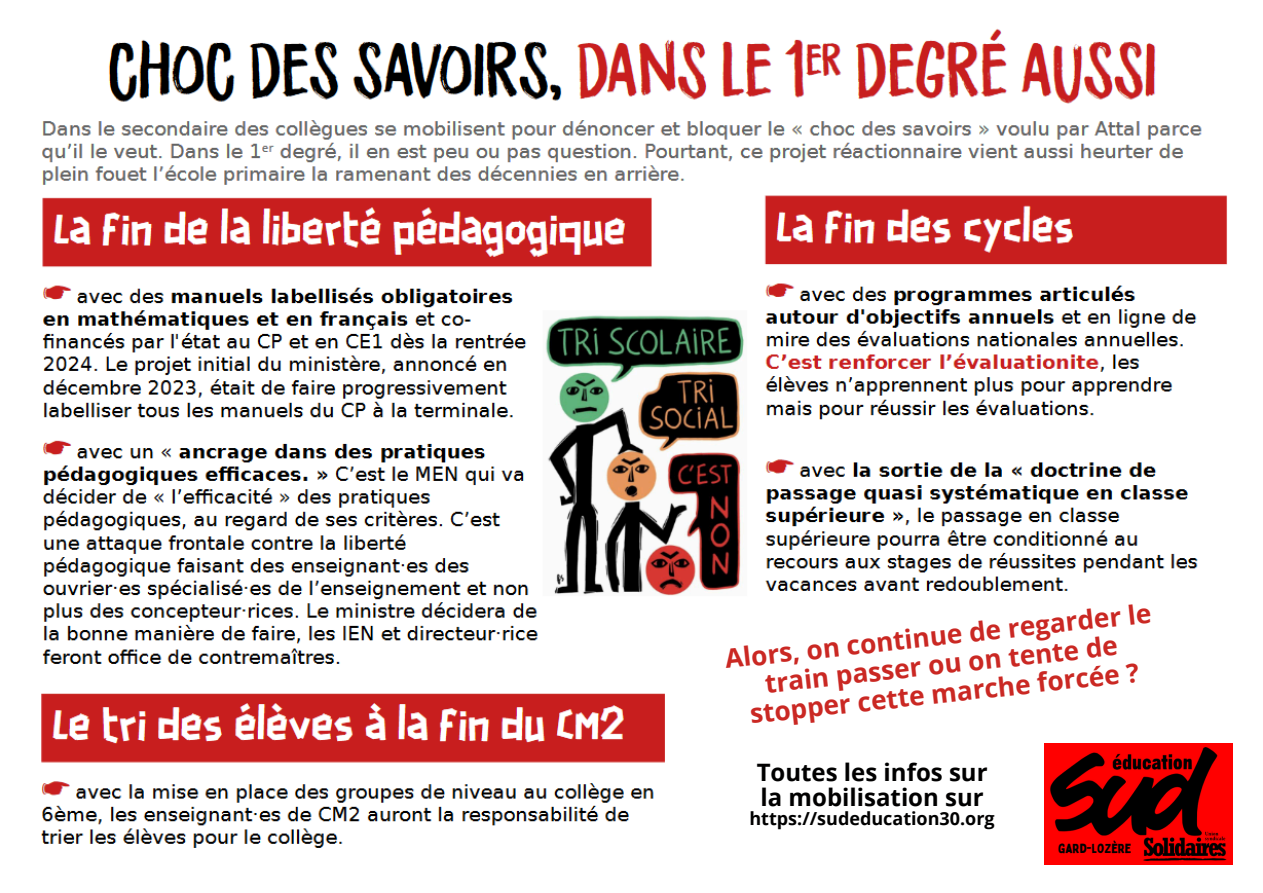
<style>
.page{position:relative;width:1263px;height:893px;background:#fff}
.page>*{position:absolute;margin:0;border:0;box-sizing:border-box;transform-origin:0 0}
.t1{font:700 26.25px/28.7px "Open Sans";color:#ca2823;text-align:center}
.t2{font:700 24px/24.8px "Open Sans";color:#010000}
.t3{font:700 18px "Open Sans";color:#010000}
.t4{font:12.9px "Bobby Jones";color:#010000}
</style>
<div class="page">
<img style="left:41px;top:28px;width:1192px;height:837px">
<img style="left:1045px;top:743px;width:187px;height:121px">
<div style="left:713px;top:708px;width:318px;height:170px;background:#fff"></div>
<div style="left:677px;top:605px;width:574px;height:115px;background:#fff"></div>
<p class="t1" style="left:723px;top:643px;width:430px;rotate:-6deg">Alors, on continue de regarder le train passer ou on tente de stopper cette marche forcée ?</p>
<p class="t2" style="left:757px;top:759px;width:232px">Toutes les infos sur la mobilisation sur</p>
<p class="t3" style="left:749px;top:805px;width:247px">https://sudeducation30.org</p>
<h1 class="t4" style="left:1058px;top:840px;width:75px">GARD-LOZÈRE</h1>
</div>
